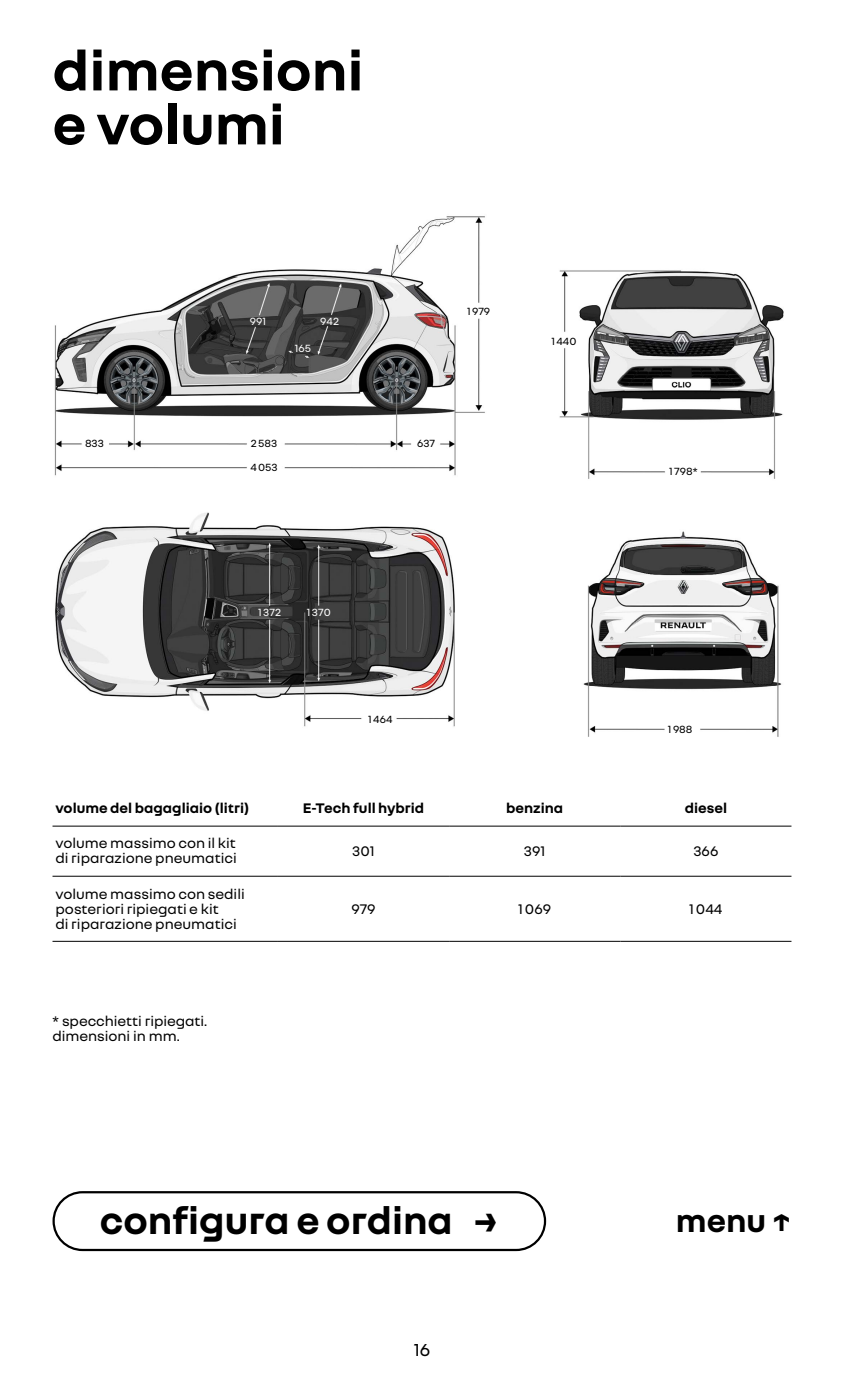
<style>
.page{position:relative;width:844px;height:1380px;background:#fff}
.page>*{position:absolute;margin:0;border:0;box-sizing:border-box;transform-origin:0 0}
.t1{font:700 59.25px/54px "Nouvel R";color:#000}
.t2{font:700 40.5px "Nouvel R";color:#000}
.t3{font:700 33.75px "Nouvel R";color:#000}
.t4{font:18.75px "Nouvel R";color:#000}
.t5{font:15px/15px "Nouvel R";color:#000}
.t6{font:700 15px "Nouvel R";color:#000}
.t7{font:11.25px "Nouvel R";color:#000}
.t8{font:11.25px "Nouvel R";color:#fff}
</style>
<div class="page">
<img style="left:54px;top:216px;width:431px;height:260px">
<img style="left:559px;top:270px;width:225px;height:209px">
<img style="left:55px;top:512px;width:400px;height:215px">
<img style="left:583px;top:531px;width:199px;height:206px">
<hr style="left:52px;top:826px;width:226px;height:1px;background:#000">
<hr style="left:52px;top:941px;width:226px;height:1px;background:#000">
<hr style="left:278px;top:826px;width:171px;height:1px;background:#000">
<hr style="left:449px;top:826px;width:171px;height:1px;background:#000">
<hr style="left:620px;top:826px;width:171px;height:1px;background:#000">
<hr style="left:278px;top:941px;width:171px;height:1px;background:#000">
<hr style="left:449px;top:941px;width:171px;height:1px;background:#000">
<hr style="left:620px;top:941px;width:171px;height:1px;background:#000">
<hr style="left:278px;top:876px;width:171px;height:1px;background:#000">
<hr style="left:449px;top:876px;width:171px;height:1px;background:#000">
<hr style="left:620px;top:876px;width:171px;height:1px;background:#000">
<hr style="left:52px;top:876px;width:226px;height:1px;background:#000">
<div style="left:52px;top:1191px;width:494px;height:60px;border:2px solid #000;border-radius:29px"></div>
<h1 class="t1" style="left:52px;top:40px;width:312px">dimensioni e volumi</h1>
<p class="t8" style="left:250px;top:315px;width:18px">991</p>
<p class="t8" style="left:295px;top:341px;width:18px">165</p>
<p class="t8" style="left:320px;top:315px;width:20px">942</p>
<p class="t7" style="left:467px;top:304px;width:25px">1979</p>
<p class="t7" style="left:85px;top:437px;width:21px">833</p>
<p class="t7" style="left:251px;top:437px;width:28px">2583</p>
<p class="t7" style="left:417px;top:437px;width:20px">637</p>
<p class="t7" style="left:250px;top:461px;width:29px">4053</p>
<p class="t8" style="left:258px;top:605px;width:24px">1372</p>
<p class="t8" style="left:307px;top:605px;width:25px">1370</p>
<p class="t7" style="left:368px;top:712px;width:26px">1464</p>
<p class="t7" style="left:551px;top:334px;width:27px">1440</p>
<p class="t7" style="left:669px;top:464px;width:30px">1 798*</p>
<p class="t7" style="left:668px;top:722px;width:26px">1988</p>
<p class="t6" style="left:56px;top:799px;width:195px">volume del bagagliaio (litri)</p>
<p class="t6" style="left:303px;top:799px;width:123px">E-Tech full hybrid</p>
<p class="t6" style="left:506px;top:799px;width:59px">benzina</p>
<p class="t6" style="left:684px;top:799px;width:44px">diesel</p>
<p class="t5" style="left:55px;top:835px;width:183px">volume massimo con il kit di riparazione pneumatici</p>
<p class="t5" style="left:352px;top:843px;width:24px">301</p>
<p class="t5" style="left:524px;top:843px;width:23px">391</p>
<p class="t5" style="left:693px;top:843px;width:27px">366</p>
<p class="t5" style="left:55px;top:885px;width:191px">volume massimo con sedili posteriori ripiegati e kit<br>di riparazione pneumatici</p>
<p class="t5" style="left:351px;top:900px;width:26px">979</p>
<p class="t5" style="left:518px;top:900px;width:34px">1069</p>
<p class="t5" style="left:689px;top:900px;width:35px">1044</p>
<p class="t5" style="left:52px;top:1013px;width:156px">* specchietti ripiegati. dimensioni in mm.</p>
<h2 class="t2" style="left:100px;top:1194px;width:400px">configura e ordina →</h2>
<h3 class="t3" style="left:676px;top:1199px;width:117px">menu ↑</h3>
<p class="t4" style="left:414px;top:1338px;width:18px">16</p>
</div>
